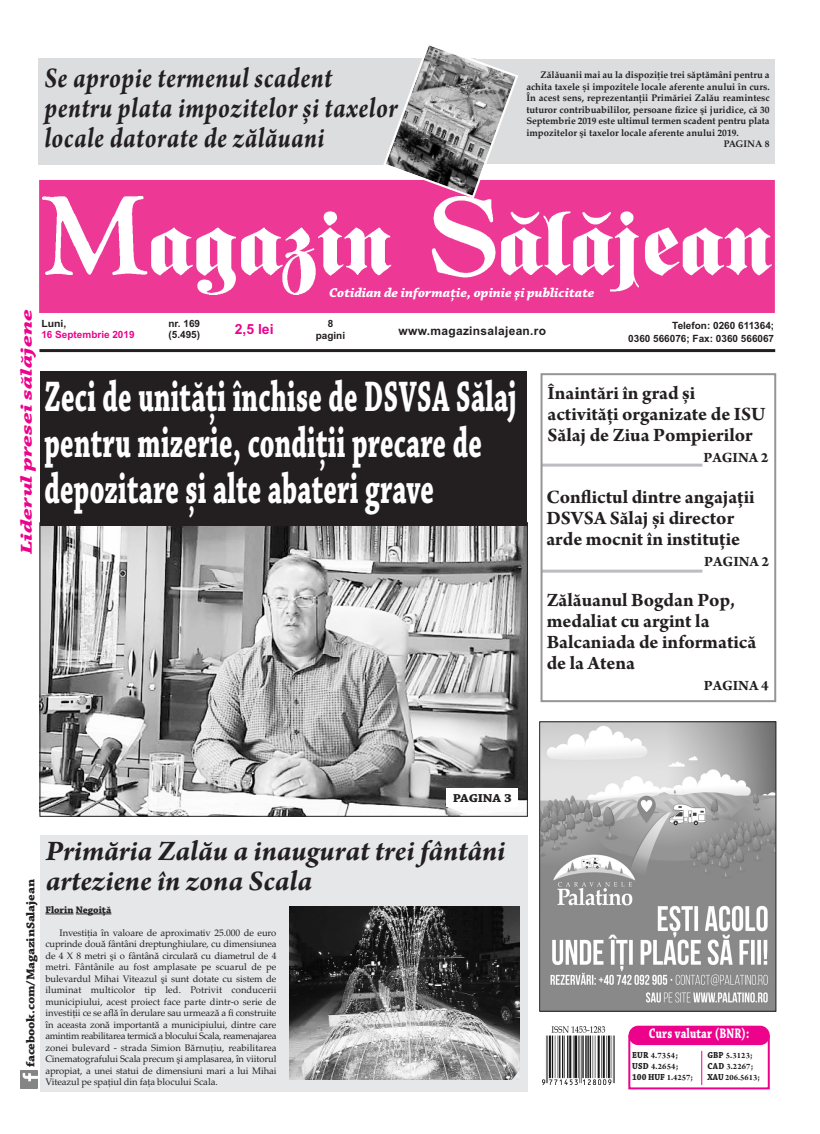
<style>
.page{position:relative;width:820px;height:1134px;background:#fff}
.page>*{position:absolute;margin:0;border:0;box-sizing:border-box;transform-origin:0 0}
.t1{font:700 45px/46px "Chaparral Pro";letter-spacing:.01em;color:#fff;scale:.6 1}
.t2{font:italic 700 30px/30px "Arno Pro";letter-spacing:.02em;color:#231f20;scale:.85 1}
.t3{font:italic 700 30px/30px "Arno Pro";color:#231f20}
.t4{font:700 20px/21px "Arno Pro";color:#231f20}
.t5{font:italic 700 16.6px "Chaparral Pro";color:#ed028c;scale:1.5 1}
.t6{font:700 15px "Arno Pro";color:#231f20}
.t7{font:700 14.6px "Chaparral Pro";letter-spacing:.015em;color:#fff;scale:.74 1}
.t8{font:700 14px "Arial";color:#ed028c}
.t9{font:italic 700 13.6px "Chaparral Pro";color:#fff}
.t10{font:700 12.1px "Chaparral Pro";letter-spacing:-.01em;color:#231f20;scale:1.13 1}
.t11{font:700 12px "Chaparral Pro";letter-spacing:-.01em;color:#231f20;scale:1.11 1}
.t12{font:700 12px "Arial";letter-spacing:.025em;color:#231f20}
.t13{font:700 10px/12.5px "Arial";color:#231f20;text-align:right}
.t14{font:700 10px "Arial";color:#ed028c}
.t15{font:700 10px "Chaparral Pro";color:#231f20}
.t16{font:700 10px "Arial";color:#231f20;scale:1.05 1}
.t17{font:9.5px/11.5px "Palatino Linotype";letter-spacing:-.015em;color:#231f20;text-align:justify}
.t18{font:700 9.5px "Palatino Linotype";color:#231f20}
.t19{font:700 9.3px "Chaparral Pro";letter-spacing:-.005em;color:#231f20;scale:.91 1}
.t20{font:700 8.7px/11.1px "Arno Pro";letter-spacing:.015em;color:#231f20}
.s1{font-family:"Chaparral Pro";font-size:9.3px}
.s2{font-size:9.2px}
.s3{font-family:"Arno Pro";font-size:8.7px}
.s4{font-family:"Arno Pro"}
.s5{font-family:"Chaparral Pro";font-size:9.2px}
</style>
<div class="page">
<div style="left:40px;top:835px;width:487px;height:256px;background:#e6e7e9"></div>
<img style="left:541px;top:723px;width:233px;height:287px">
<div style="left:539px;top:721px;width:237px;height:291px;border:1px solid #231f20"></div>
<img style="left:42px;top:525px;width:483px;height:289px">
<hr style="left:39px;top:349px;width:735px;height:3px;background:#231f20">
<div style="left:40px;top:371px;width:486px;height:154px;background:#231f20"></div>
<div style="left:39px;top:180px;width:735px;height:133px;background:#ed3896"></div>
<img style="left:42px;top:196px;width:729px;height:98px">
<div style="left:475px;top:59px;width:299px;height:105px;background:#dcdddf"></div>
<div style="left:39px;top:58px;width:437px;height:107px;background:#dcdddf"></div>
<svg style="left:382px;top:45px;width:137px;height:155px"></svg>
<div style="left:628px;top:1035px;width:141px;height:54px;border:2px solid #ed028c"></div>
<div style="left:628px;top:1026px;width:141px;height:19px;background:#ed028c;border-radius:10px"></div>
<hr style="left:701px;top:1051px;width:1px;height:34px;background:#ed028c">
<img style="left:542px;top:1026px;width:72px;height:59px">
<svg style="left:37px;top:1071px;width:1px;height:17px"></svg>
<img style="left:20px;top:1071px;width:17px;height:17px">
<hr style="left:541px;top:464px;width:161px;height:3px;background:#bcbdc0">
<hr style="left:541px;top:570px;width:161px;height:3px;background:#bcbdc0">
<div style="left:540px;top:373px;width:236px;height:329px;border:2px solid #939598"></div>
<div style="left:446px;top:789px;width:72px;height:18px;background:#fff"></div>
<svg style="left:45px;top:914px;width:28px;height:1px"></svg>
<hr style="left:76px;top:914px;width:35px;height:1px;background:#231f20">
<img style="left:289px;top:906px;width:230px;height:174px">
<h2 class="t2" style="left:44px;top:66px;width:416px">Se apropie termenul scadent pentru plata impozitelor și taxelor locale datorate de zălăuani</h2>
<p class="t18" style="left:540px;top:70px;width:230px">Zălăuanii mai au la dispoziţie trei săptămâni pentru a</p>
<p class="t18" style="left:526px;top:81px;width:245px">achita taxele și impozitele locale aferente anului în curs.</p>
<p class="t18" style="left:526px;top:93px;width:245px">În acest sens, reprezentanţii Primăriei Zalău reamintesc</p>
<p class="t18" style="left:526px;top:104px;width:245px">tuturor contribuabililor, persoane fizice şi juridice, că 30</p>
<p class="t18" style="left:526px;top:116px;width:245px">Septembrie 2019 este ultimul termen scadent pentru plata</p>
<p class="t18" style="left:526px;top:127px;width:214px">impozitelor şi taxelor locale aferente anului 2019.</p>
<p class="t18" style="left:723px;top:139px;width:47px">PAGINA 8</p>
<h3 class="t9" style="left:329px;top:284px;width:267px">Cotidian de informaţie, opinie şi publicitate</h3>
<h3 class="t5" style="left:16px;top:554px;width:165px;rotate:-90deg">Liderul presei sălăjene</h3>
<p class="t16" style="left:41px;top:318px;width:25px">Luni,</p>
<p class="t14" style="left:41px;top:329px;width:95px">16 Septembrie 2019</p>
<p class="t13" style="left:168px;top:318px;width:33px;line-height:11.1px;text-align:left">nr. 169 (5.495)</p>
<p class="t13" style="left:315px;top:318px;width:31px;line-height:12px;text-align:center">8 pagini</p>
<p class="t13" style="left:628px;top:320px;width:147px">Telefon: 0260 611364;<br>0360 566076; Fax: 0360 566067</p>
<h3 class="t8" style="left:235px;top:321px;width:40px">2,5 lei</h3>
<p class="t12" style="left:398px;top:324px;width:149px">www.magazinsalajean.ro</p>
<h1 class="t1" style="left:45px;top:378px;width:788px">Zeci de unități închise de DSVSA Sălaj pentru mizerie, condiții precare de depozitare și alte abateri grave</h1>
<h3 class="t4" style="left:547px;top:385px;width:219px">Înaintări în grad și activități organizate de ISU<br>Sălaj de Ziua Pompierilor</h3>
<h3 class="t6" style="left:703px;top:452px;width:66px">PAGINA 2</h3>
<h3 class="t4" style="left:546px;top:488px;width:210px">Conflictul dintre angajații<br>DSVSA Sălaj și director arde mocnit în instituție</h3>
<h3 class="t6" style="left:704px;top:556px;width:66px">PAGINA 2</h3>
<h3 class="t4" style="left:546px;top:591px;width:211px">Zălăuanul Bogdan Pop, medaliat cu argint la<br>Balcaniada de informatică de la Atena</h3>
<h3 class="t6" style="left:703px;top:680px;width:66px">PAGINA 4</h3>
<p class="t10" style="left:452px;top:793px;width:54px">PAGINA 3</p>
<h2 class="t3" style="left:46px;top:838px;width:461px">Primăria Zalău a inaugurat trei fântâni arteziene în zona Scala</h2>
<p class="t15" style="left:45px;top:906px;width:67px">Florin Negoiţă</p>
<p class="t17" style="left:45px;top:928px;width:232px;text-indent:14px">Investiţia în valoare de aproximativ 25.000 de euro cuprinde două fântâni dreptunghiulare, cu dimensiunea de 4 X 8 metri şi o fântână circulară cu diametrul de 4 metri. Fântânile au fost amplasate pe scuarul de pe bulevardul Mihai Viteazul şi sunt dotate cu sistem de iluminat multicolor tip led. Potrivit conducerii municipiului, acest proiect face parte dintr-o serie de investiţii ce se află în derulare sau urmează a fi construite în aceasta zonă importantă a municipiului, dintre care amintim reabilitarea termică a blocului Scala, reamenajarea zonei bulevard - strada Simion Bărnuţiu, reabilitarea Cinematografului Scala precum şi amplasarea, în viitorul apropiat, a unei statui de dimensiuni mari a lui Mihai Viteazul pe spaţiul din faţa blocului Scala.</p>
<p class="t11" style="left:26px;top:1067px;width:171px;rotate:-90deg">facebook.com/MagazinSalajean</p>
<h3 class="t7" style="left:648px;top:1027px;width:137px">Curs valutar (BNR):</h3>
<p class="t20" style="left:632px;top:1050px;width:48px"><span class="s1">EUR</span> 4.7354<span class="s2">;<br></span><span class="s1">USD</span> 4.2654<span class="s2">;</span></p>
<p class="t19" style="left:632px;top:1073px;width:68px">100 HUF <span class="s3">1.4257</span><span class="s4">;</span></p>
<p class="t20" style="left:707px;top:1050px;width:54px"><span class="s5">GBP</span> 5.3123<span class="s2">;<br></span><span class="s5">CAD</span> 3.2267<span class="s2">;<br></span><span class="s5">XAU</span> 206.5613<span class="s2">;</span></p>
</div>
